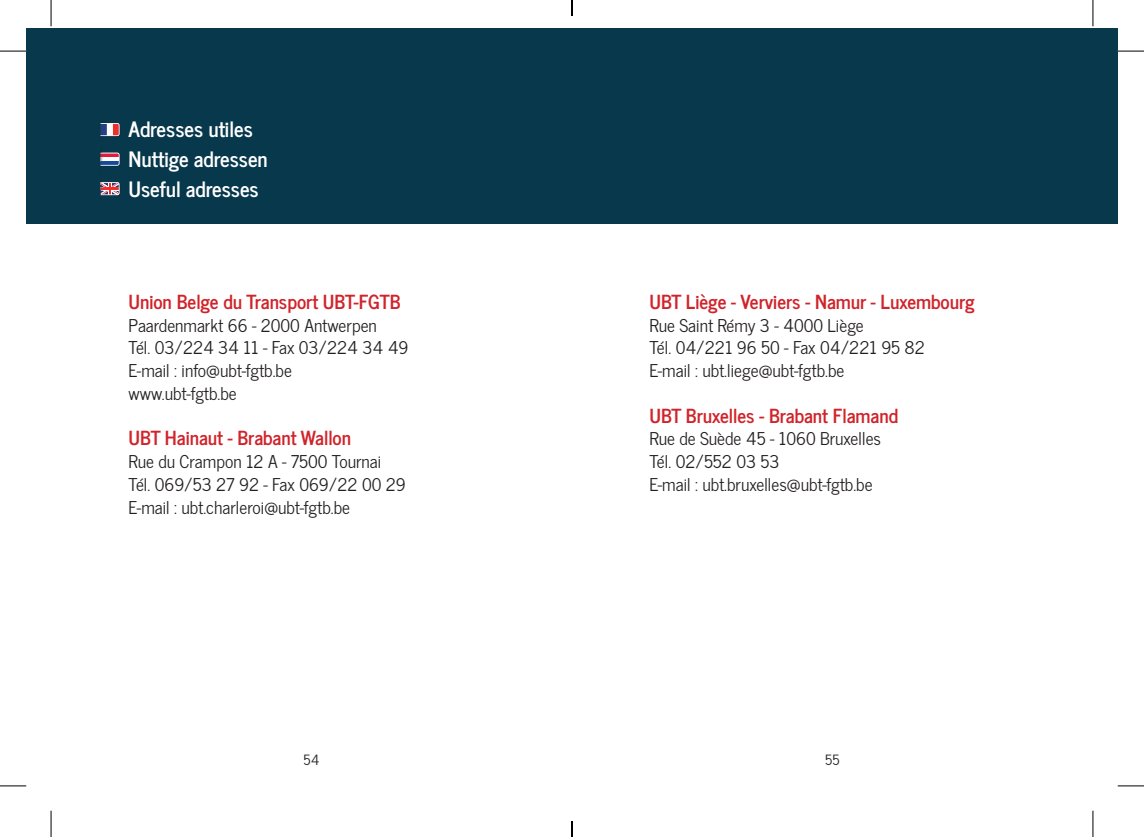
<style>
.page{position:relative;width:1144px;height:837px;background:#fff}
.page>*{position:absolute;margin:0;border:0;box-sizing:border-box;transform-origin:0 0}
.t1{font:700 21px/29.8px "News Cycle";color:#fff}
.t2{font:700 19.25px "News Cycle";color:#d1232a}
.t3{font:17.5px/22.8px "News Cycle";color:#231f20}
.t4{font:14px "News Cycle";color:#231f20}
</style>
<div class="page">
<div style="left:26px;top:28px;width:1092px;height:195px;background:#08384c"></div>
<svg style="left:101px;top:123px;width:19px;height:73px"></svg>
<svg style="left:0;top:51px;width:26px;height:1px"></svg>
<svg style="left:1118px;top:51px;width:26px;height:1px"></svg>
<svg style="left:0;top:785px;width:26px;height:1px"></svg>
<svg style="left:1118px;top:785px;width:26px;height:1px"></svg>
<svg style="left:51px;top:0;width:1px;height:26px"></svg>
<svg style="left:51px;top:810px;width:1px;height:26px"></svg>
<svg style="left:1092px;top:0;width:1px;height:26px"></svg>
<svg style="left:1092px;top:810px;width:1px;height:26px"></svg>
<svg style="left:571px;top:0;width:2px;height:16px"></svg>
<svg style="left:571px;top:821px;width:2px;height:15px"></svg>
<p class="t1" style="left:129px;top:112px;width:141px">Adresses utiles<br>Nuttige adressen<br>Useful adresses</p>
<p class="t2" style="left:129px;top:284px;width:273px">Union Belge du Transport UBT-FGTB</p>
<p class="t3" style="left:129px;top:313px;width:281px">Paardenmarkt 66 - 2000 Antwerpen<br>Tél. 03/224 34 11 - Fax 03/224 34 49<br>E-mail : info@ubt-fgtb.be<br>www.ubt-fgtb.be</p>
<p class="t2" style="left:129px;top:421px;width:224px">UBT Hainaut - Brabant Wallon</p>
<p class="t3" style="left:129px;top:449px;width:279px">Rue du Crampon 12 A - 7500 Tournai<br>Tél. 069/53 27 92 - Fax 069/22 00 29<br>E-mail : ubt.charleroi@ubt-fgtb.be</p>
<p class="t2" style="left:649px;top:284px;width:327px">UBT Liège - Verviers - Namur - Luxembourg</p>
<p class="t3" style="left:649px;top:313px;width:277px">Rue Saint Rémy 3 - 4000 Liège<br>Tél. 04/221 96 50 - Fax 04/221 95 82<br>E-mail : ubt.liege@ubt-fgtb.be</p>
<p class="t2" style="left:649px;top:398px;width:250px">UBT Bruxelles - Brabant Flamand</p>
<p class="t3" style="left:649px;top:426px;width:233px">Rue de Suède 45 - 1060 Bruxelles<br>Tél. 02/552 03 53<br>E-mail : ubt.bruxelles@ubt-fgtb.be</p>
<p class="t4" style="left:304px;top:747px;width:17px">54</p>
<p class="t4" style="left:825px;top:747px;width:16px">55</p>
</div>
